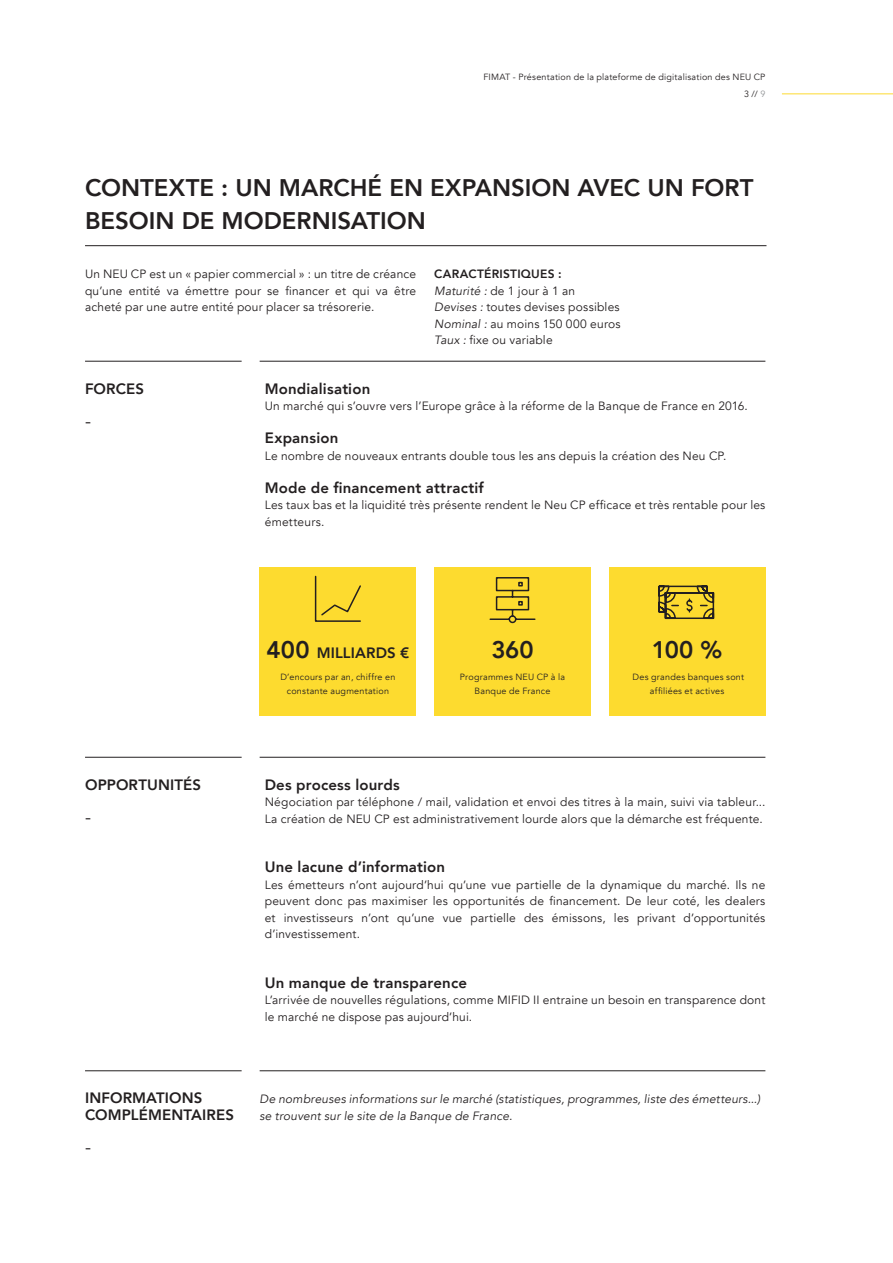
<style>
.page{position:relative;width:893px;height:1263px;background:#fff}
.page>*{position:absolute;margin:0;border:0;box-sizing:border-box;transform-origin:0 0}
._16_pt_Sublines_Sect{font:800 24px/33px "Avenir";color:#231f20}
.t1{font:18px "Avenir";color:#231f20}
._10_pt_Headlines_Cop{font:800 15px "Avenir";letter-spacing:.01em;color:#231f20}
._16_pt_Sublines_Sect-2{font:800 15px "Avenir";letter-spacing:.01em;color:#231f20}
._8_pt_Small_Text{font:12px/16.5px "Avenir";letter-spacing:.015em;color:#231f20}
._8_pt_Small_Text-2{font:italic 12px/16.5px "Avenir";letter-spacing:.015em;color:#231f20}
._8_pt_Small_Text-3{font:800 12px "Avenir";letter-spacing:.02em;color:#231f20}
._6_pt_Small_Text{font:9px/13.5px "Avenir";letter-spacing:.025em;color:#231f20;text-align:center}
.s1{color:#939598}
.s2{font-style:italic}
.s3{font-size:24px}
</style>
<div class="page">
<hr style="left:782px;top:93px;width:111px;height:1px;background:#fddb2f">
<hr style="left:260px;top:361px;width:505px;height:1px;background:#231f20">
<hr style="left:85px;top:361px;width:157px;height:1px;background:#231f20">
<hr style="left:85px;top:245px;width:681px;height:1px;background:#231f20">
<hr style="left:85px;top:757px;width:157px;height:1px;background:#231f20">
<hr style="left:260px;top:757px;width:505px;height:1px;background:#231f20">
<hr style="left:85px;top:1070px;width:157px;height:1px;background:#231f20">
<hr style="left:260px;top:1070px;width:505px;height:1px;background:#231f20">
<div style="left:260px;top:567px;width:156px;height:149px;background:#fddb2f"></div>
<div style="left:434px;top:567px;width:157px;height:149px;background:#fddb2f"></div>
<div style="left:609px;top:567px;width:156px;height:149px;background:#fddb2f"></div>
<svg style="left:314px;top:575px;width:47px;height:47px"></svg>
<svg style="left:489px;top:577px;width:47px;height:47px"></svg>
<svg style="left:658px;top:585px;width:57px;height:35px"></svg>
<p class="_6_pt_Small_Text" style="left:483px;top:71px;width:283px">FIMAT - Présentation de la plateforme de digitalisation des NEU CP</p>
<p class="_6_pt_Small_Text" style="left:744px;top:87px;width:23px">3 // <span class="s1">9</span></p>
<p class="_16_pt_Sublines_Sect" style="left:85px;top:171px;width:670px">CONTEXTE : UN MARCHÉ EN EXPANSION AVEC UN FORT<br>BESOIN DE MODERNISATION</p>
<p class="_8_pt_Small_Text" style="left:85px;top:266px;width:333px;text-align:justify">Un NEU CP est un « papier commercial » : un titre de créance qu’une entité va émettre pour se financer et qui va être acheté par une autre entité pour placer sa trésorerie.</p>
<p class="_8_pt_Small_Text-3" style="left:434px;top:265px;width:129px">CARACTÉRISTIQUES :</p>
<p class="_8_pt_Small_Text" style="left:434px;top:283px;width:142px"><span class="s2">Maturité :</span> de 1 jour à 1 an</p>
<p class="_8_pt_Small_Text" style="left:434px;top:299px;width:187px"><span class="s2">Devises :</span> toutes devises possibles</p>
<p class="_8_pt_Small_Text" style="left:434px;top:316px;width:188px"><span class="s2">Nominal :</span> au moins 150 000 euros</p>
<p class="_8_pt_Small_Text" style="left:434px;top:332px;width:120px"><span class="s2">Taux :</span> fixe ou variable</p>
<p class="_10_pt_Headlines_Cop" style="left:85px;top:377px;width:61px">FORCES</p>
<p class="t1" style="left:85px;top:410px;width:7px">-</p>
<p class="_10_pt_Headlines_Cop" style="left:265px;top:377px;width:107px">Mondialisation</p>
<p class="_8_pt_Small_Text" style="left:265px;top:398px;width:485px">Un marché qui s’ouvre vers l’Europe grâce à la réforme de la Banque de France en 2016.</p>
<p class="_10_pt_Headlines_Cop" style="left:265px;top:426px;width:75px">Expansion</p>
<p class="_8_pt_Small_Text" style="left:265px;top:448px;width:463px">Le nombre de nouveaux entrants double tous les ans depuis la création des Neu CP.</p>
<p class="_10_pt_Headlines_Cop" style="left:265px;top:476px;width:221px">Mode de financement attractif</p>
<p class="_8_pt_Small_Text" style="left:265px;top:497px;width:502px">Les taux bas et la liquidité très présente rendent le Neu CP efficace et très rentable pour les émetteurs.</p>
<p class="_16_pt_Sublines_Sect-2" style="left:267px;top:641px;width:144px"><span class="s3">400</span> MILLIARDS €</p>
<p class="_6_pt_Small_Text" style="left:280px;top:671px;width:116px">D’encours par an, chiffre en constante augmentation</p>
<p class="_16_pt_Sublines_Sect" style="left:491px;top:633px;width:44px">360</p>
<p class="_6_pt_Small_Text" style="left:460px;top:671px;width:107px">Programmes NEU CP à la<br>Banque de France</p>
<p class="_16_pt_Sublines_Sect" style="left:652px;top:633px;width:72px">100 %</p>
<p class="_6_pt_Small_Text" style="left:633px;top:671px;width:113px">Des grandes banques sont affiliées et actives</p>
<p class="_10_pt_Headlines_Cop" style="left:85px;top:773px;width:118px">OPPORTUNITÉS</p>
<p class="t1" style="left:85px;top:806px;width:7px">-</p>
<p class="_10_pt_Headlines_Cop" style="left:265px;top:773px;width:137px">Des process lourds</p>
<p class="_8_pt_Small_Text" style="left:265px;top:794px;width:502px">Négociation par téléphone / mail, validation et envoi des titres à la main, suivi via tableur...<br>La création de NEU CP est administrativement lourde alors que la démarche est fréquente.</p>
<p class="_10_pt_Headlines_Cop" style="left:265px;top:855px;width:182px">Une lacune d’information</p>
<p class="_8_pt_Small_Text" style="left:265px;top:877px;width:502px;text-align:justify">Les émetteurs n’ont aujourd’hui qu’une vue partielle de la dynamique du marché. Ils ne peuvent donc pas maximiser les opportunités de financement. De leur coté, les dealers et investisseurs n’ont qu’une vue partielle des émissons, les privant d’opportunités d’investissement.</p>
<p class="_10_pt_Headlines_Cop" style="left:265px;top:971px;width:204px">Un manque de transparence</p>
<p class="_8_pt_Small_Text" style="left:265px;top:992px;width:502px">L’arrivée de nouvelles régulations, comme MIFID II entraine un besoin en transparence dont le marché ne dispose pas aujourd’hui.</p>
<p class="_10_pt_Headlines_Cop" style="left:85px;top:1086px;width:119px">INFORMATIONS</p>
<p class="_10_pt_Headlines_Cop" style="left:85px;top:1103px;width:150px">COMPLÉMENTAIRES</p>
<p class="t1" style="left:85px;top:1136px;width:7px">-</p>
<p class="_8_pt_Small_Text-2" style="left:260px;top:1091px;width:502px">De nombreuses informations sur le marché (statistiques, programmes, liste des émetteurs...) se trouvent sur le site de la Banque de France.</p>
</div>
